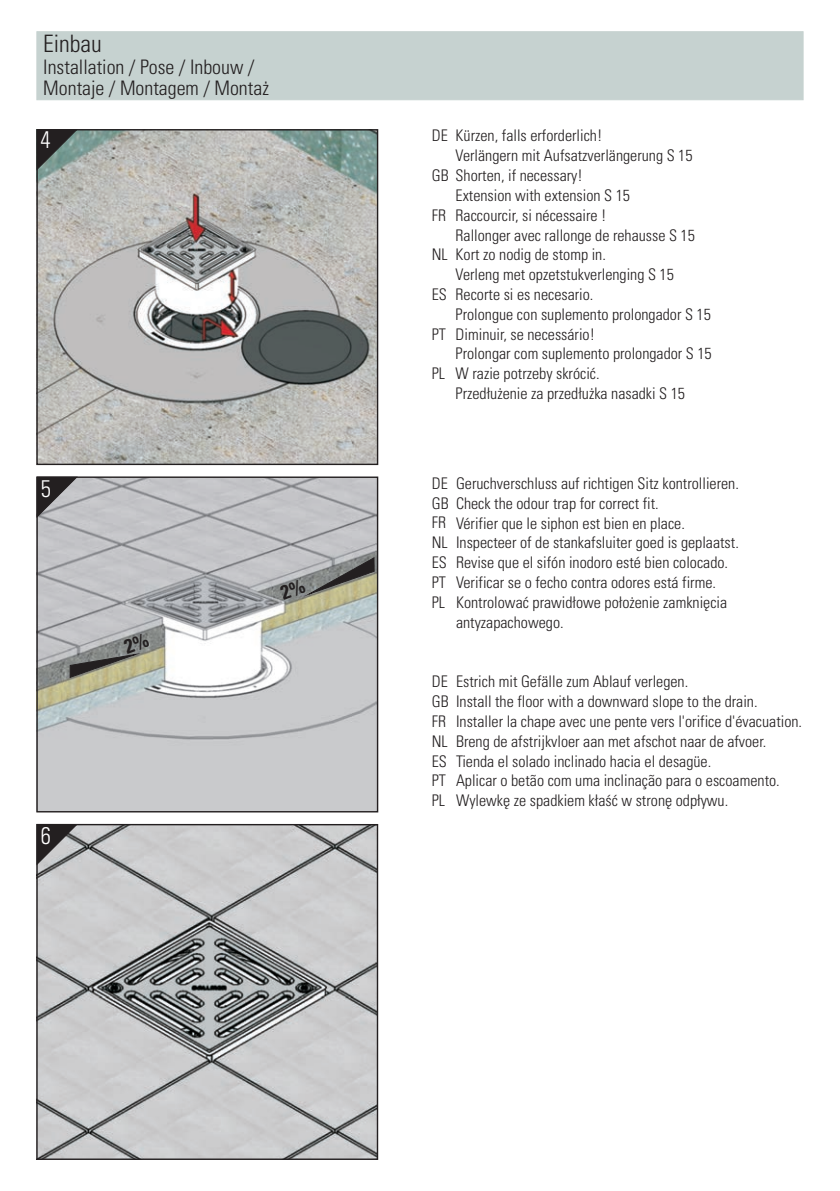
<style>
.page{position:relative;width:840px;height:1191px;background:#fff}
.page>*{position:absolute;margin:0;border:0;box-sizing:border-box;transform-origin:0 0}
.t1{font:24px "Univers Com 47 Light Cond";color:#231f20}
.t2{font:24px "Univers Com 47 Light Cond";color:#fff;scale:.95 1}
.t3{font:20px/21px "Univers Com 47 Light Cond";color:#231f20}
.t4{font:16px/19.8px "Univers Com 47 Light Cond";color:#231f20}
</style>
<div class="page">
<img style="left:38px;top:826px;width:338px;height:332px">
<img style="left:38px;top:478px;width:338px;height:332px">
<div style="left:36px;top:476px;width:342px;height:336px;border:1px solid #231f20"></div>
<svg style="left:36px;top:477px;width:42px;height:40px;background:#6e6c6f"></svg>
<svg style="left:38px;top:826px;width:40px;height:38px;background:#6e6d6e"></svg>
<img style="left:38px;top:131px;width:338px;height:332px">
<div style="left:36px;top:129px;width:342px;height:336px;border:1px solid #231f20"></div>
<svg style="left:36px;top:129px;width:42px;height:41px;background:#515d5a"></svg>
<div style="left:36px;top:824px;width:342px;height:336px;border:1px solid #231f20"></div>
<div style="left:37px;top:31px;width:765px;height:69px;background:#c6d2d0"></div>
<svg style="left:70px;top:632px;width:80px;height:46px;background:#949489"></svg>
<svg style="left:279px;top:557px;width:95px;height:43px;background:#94948b"></svg>
<h1 class="t1" style="left:43px;top:35px;width:60px">Einbau</h1>
<p class="t3" style="left:43px;top:59px;width:227px">Installation / Pose / Inbouw /<br>Montaje / Montagem / Montaż</p>
<p class="t4" style="left:431px;top:128px;width:17px">DE</p>
<h1 class="t2" style="left:41px;top:131px;width:12px">4</h1>
<p class="t4" style="left:455px;top:128px;width:148px">Kürzen, falls erforderlich!</p>
<p class="t4" style="left:455px;top:148px;width:238px">Verlängern mit Aufsatzverlängerung S 15</p>
<p class="t4" style="left:431px;top:167px;width:152px">GB Shorten, if necessary!</p>
<p class="t4" style="left:455px;top:187px;width:176px">Extension with extension S 15</p>
<p class="t4" style="left:455px;top:207px;width:152px">Raccourcir, si nécessaire !</p>
<p class="t4" style="left:455px;top:227px;width:240px">Rallonger avec rallonge de rehausse S 15</p>
<p class="t4" style="left:455px;top:247px;width:152px">Kort zo nodig de stomp in.</p>
<p class="t4" style="left:455px;top:267px;width:219px">Verleng met opzetstukverlenging S 15</p>
<p class="t4" style="left:455px;top:286px;width:139px">Recorte si es necesario.</p>
<p class="t4" style="left:455px;top:306px;width:256px">Prolongue con suplemento prolongador S 15</p>
<p class="t4" style="left:455px;top:326px;width:141px">Diminuir, se necessário!</p>
<p class="t4" style="left:455px;top:346px;width:257px">Prolongar com suplemento prolongador S 15</p>
<p class="t4" style="left:455px;top:366px;width:145px">W razie potrzeby skrócić.</p>
<p class="t4" style="left:455px;top:386px;width:231px">Przedłużenie za przedłużka nasadki S 15</p>
<p class="t4" style="left:431px;top:207px;width:16px">FR</p>
<p class="t4" style="left:431px;top:247px;width:17px">NL</p>
<p class="t4" style="left:431px;top:286px;width:17px">ES</p>
<p class="t4" style="left:431px;top:326px;width:16px">PT</p>
<p class="t4" style="left:431px;top:366px;width:15px">PL</p>
<h1 class="t2" style="left:41px;top:479px;width:12px">5</h1>
<h1 class="t2" style="left:41px;top:827px;width:12px">6</h1>
<p class="t4" style="left:431px;top:475px;width:18px">DE<br>GB<br>FR<br>NL<br>ES<br>PT<br>PL</p>
<p class="t4" style="left:456px;top:475px;width:284px">Geruchverschluss auf richtigen Sitz kontrollieren.<br>Check the odour trap for correct fit.<br>Vérifier que le siphon est bien en place.<br>Inspecteer of de stankafsluiter goed is geplaatst.<br>Revise que el sifón inodoro esté bien colocado.<br>Verificar se o fecho contra odores está firme.<br>Kontrolować prawidłowe położenie zamknięcia antyzapachowego.</p>
<p class="t4" style="left:431px;top:673px;width:18px">DE<br>GB<br>FR<br>NL<br>ES<br>PT<br>PL</p>
<p class="t4" style="left:456px;top:674px;width:347px">Estrich mit Gefälle zum Ablauf verlegen.<br>Install the floor with a downward slope to the drain.<br>Installer la chape avec une pente vers l'orifice d'évacuation.<br>Breng de afstrijkvloer aan met afschot naar de afvoer.<br>Tienda el solado inclinado hacia el desagüe.<br>Aplicar o betão com uma inclinação para o escoamento.<br>Wylewkę ze spadkiem kłaść w stronę odpływu.</p>
</div>
